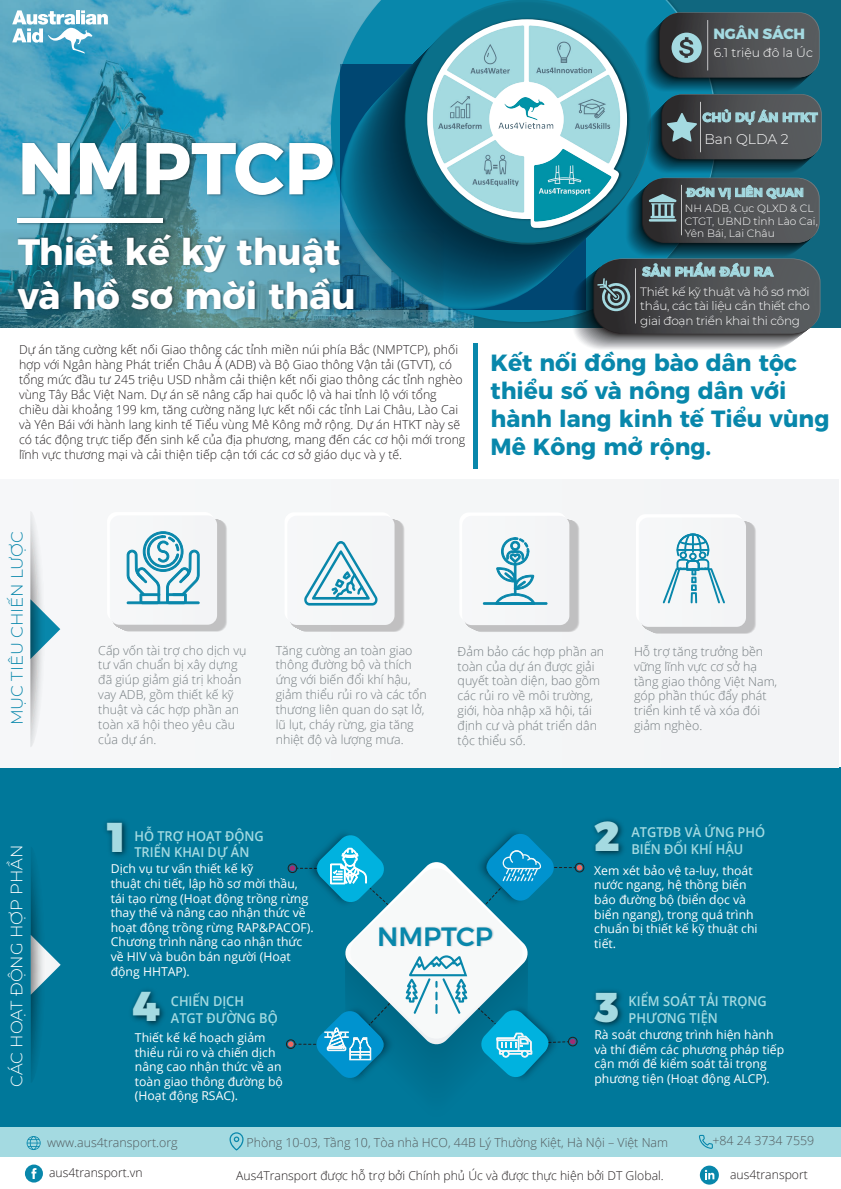
<style>
.page{position:relative;width:841px;height:1189px;background:#fff}
.page>*{position:absolute;margin:0;border:0;box-sizing:border-box;transform-origin:0 0}
.t1{font:700 73.16px "Montserrat";color:#fff}
.t2{font:900 41.64px "Montserrat";color:#a4dae1}
.t3{font:700 36.7px/44px "Montserrat";color:#fff}
.t4{font:500 26.44px "Montserrat";color:#0887ab}
.t5{font:700 23.4px/28px "Montserrat";color:#0887ab}
.t6{font:300 16.48px "Montserrat";color:#fff}
.t7{font:300 16.48px "Montserrat";color:#0887ab}
.t8{font:800 14.8px "Montserrat";color:#a4dae1}
.t9{font:300 14px "Montserrat";color:#fff}
.t10{font:600 13.6px/16.3px "Open Sans";color:#a4dae1;scale:.94 1}
.t11{font:700 13px "Montserrat";color:#a4dae1}
.t12{font:700 12.8px "Montserrat";color:#a4dae1}
.t13{font:300 12.4px/14.9px "Open Sans";color:#747c80}
.t14{font:300 12.4px "Open Sans";color:#51595c}
.t15{font:300 12.4px "Montserrat";color:#fff}
.t16{font:300 12.3px/15px "Open Sans";color:#231f20}
.t17{font:12.2px/14.6px "Open Sans";color:#fff}
.t18{font:300 12.2px "Open Sans";color:#231f20}
.t19{font:300 12px/14.4px "Montserrat";letter-spacing:-.02em;color:#fff;text-align:justify}
.t20{font:700 12px "Montserrat";color:#a4dae1}
.t21{font:300 10.6px/12.7px "Montserrat";color:#fff}
</style>
<div class="page">
<div style="left:0;top:767px;width:840px;height:360px;background:#00789a"></div>
<div style="left:0;top:421px;width:838px;height:346px;background:#f4f6f7"></div>
<div style="left:107px;top:512px;width:107px;height:109px;background:#fff;border-radius:9px"></div>
<div style="left:284px;top:512px;width:107px;height:109px;background:#fff;border-radius:9px"></div>
<div style="left:289px;top:518px;width:107px;height:110px;background:linear-gradient(to right,#c3c3c4,#c0bfc0);border-radius:9px"></div>
<div style="left:459px;top:512px;width:107px;height:109px;background:#fff;border-radius:9px"></div>
<div style="left:464px;top:519px;width:107px;height:109px;background:linear-gradient(to right,#c6c6c7,#c4c4c6);border-radius:9px"></div>
<div style="left:635px;top:514px;width:108px;height:109px;background:#fff;border-radius:9px"></div>
<svg style="left:640px;top:520px;width:108px;height:109px"></svg>
<svg style="left:0;top:0;width:840px;height:328px;background:#30849f"></svg>
<svg style="left:405px;top:0;width:245px;height:243px;background:#076d8b"></svg>
<div style="left:1px;top:327px;width:839px;height:151px;background:#fff"></div>
<div style="left:473px;top:343px;width:5px;height:125px;background:#0887ab"></div>
<svg style="left:30px;top:514px;width:30px;height:232px"></svg>
<svg style="left:31px;top:855px;width:30px;height:227px"></svg>
<img style="left:15px;top:215px;width:152px;height:11px">
<div style="left:17px;top:218px;width:146px;height:5px;background:#fff"></div>
<img style="left:417px;top:12px;width:222px;height:223px">
<div style="left:661px;top:94px;width:159px;height:65px;background:linear-gradient(to right,#2e2e30,#626567);border-radius:20px"></div>
<hr style="left:700px;top:102px;width:1px;height:50px;background:#fff">
<svg style="left:659px;top:12px;width:160px;height:65px"></svg>
<div style="left:659px;top:13px;width:159px;height:65px;background:linear-gradient(to right,#2f2e2f,#626568);border-radius:20px"></div>
<hr style="left:707px;top:20px;width:1px;height:50px;background:#fff">
<svg style="left:671px;top:33px;width:30px;height:30px"></svg>
<svg style="left:0;top:229px;width:443px;height:89px;background:#236e89"></svg>
<img style="left:16px;top:129px;width:322px;height:91px">
<img style="left:16px;top:231px;width:344px;height:93px">
<div style="left:0;top:1127px;width:840px;height:29px;background:#a4dae1"></div>
<svg style="left:640px;top:518px;width:105px;height:108px"></svg>
<img style="left:19px;top:21px;width:134px;height:64px">
<svg style="left:27px;top:1136px;width:14px;height:13px"></svg>
<svg style="left:229px;top:1132px;width:14px;height:18px"></svg>
<svg style="left:699px;top:1134px;width:13px;height:14px"></svg>
<div style="left:25px;top:1164px;width:18px;height:18px;background:#0887ab;border-radius:9px"></div>
<svg style="left:31px;top:1168px;width:5px;height:10px"></svg>
<svg style="left:699px;top:1165px;width:19px;height:19px"></svg>
<svg style="left:704px;top:1169px;width:10px;height:10px"></svg>
<img style="left:419px;top:16px;width:214px;height:214px">
<svg style="left:529px;top:109px;width:291px;height:240px;background:#4c6f79"></svg>
<svg style="left:12px;top:10px;width:96px;height:43px"></svg>
<div style="left:286px;top:1039px;width:9px;height:9px;border:1px solid #231f20;border-radius:50%"></div>
<div style="left:574px;top:862px;width:10px;height:10px;border:1px solid #231f20;border-radius:50%"></div>
<img style="left:594px;top:819px;width:30px;height:37px">
<img style="left:105px;top:820px;width:22px;height:37px">
<img style="left:594px;top:990px;width:29px;height:37px">
<img style="left:131px;top:990px;width:33px;height:36px">
<svg style="left:289px;top:516px;width:105px;height:109px"></svg>
<svg style="left:110px;top:516px;width:107px;height:252px"></svg>
<div style="left:127px;top:601px;width:72px;height:3px;border:1px solid #0887ab"></div>
<svg style="left:464px;top:516px;width:105px;height:109px"></svg>
<div style="left:483px;top:602px;width:64px;height:2px;border:1px solid #0887ab"></div>
<svg style="left:288px;top:832px;width:294px;height:248px"></svg>
<p class="t8" style="left:713px;top:25px;width:93px">NGÂN SÁCH</p>
<p class="t15" style="left:713px;top:44px;width:100px">6.1 triệu đô la Úc</p>
<h1 class="t1" style="left:17px;top:108px;width:318px">NMPTCP</h1>
<h3 class="t3" style="left:18px;top:227px;width:339px">Thiết kế kỹ thuật và hồ sơ mời thầu</h3>
<p class="t12" style="left:702px;top:107px;width:116px">CHỦ DỰ ÁN HTKT</p>
<p class="t9" style="left:704px;top:130px;width:86px">Ban QLDA 2</p>
<p class="t20" style="left:685px;top:182px;width:119px">ĐƠN VỊ LIÊN QUAN</p>
<p class="t21" style="left:684px;top:201px;width:134px">NH ADB, Cục QLXD &amp; CL<br>CTGT, UBND tỉnh Lào Cai,<br>Yên Bái, Lai Châu</p>
<p class="t11" style="left:642px;top:261px;width:133px">SẢN PHẨM ĐẦU RA</p>
<p class="t19" style="left:640px;top:284px;width:171px">Thiết kế kỹ thuật và hồ sơ mời thầu, các tài liệu cần thiết cho giai đoạn triển khai thi công</p>
<p class="t16" style="left:19px;top:341px;width:447px">Dự án tăng cường kết nối Giao thông các tỉnh miền núi phía Bắc (NMPTCP), phối hợp với Ngân hàng Phát triển Châu Á (ADB) và Bộ Giao thông Vận tải (GTVT), có tổng mức đầu tư 245 triệu USD nhằm cải thiện kết nối giao thông các tỉnh nghèo vùng Tây Bắc Việt Nam. Dự án sẽ nâng cấp hai quốc lộ và hai tỉnh lộ với tổng chiều dài khoảng 199 km, tăng cường năng lực kết nối các tỉnh Lai Châu, Lào Cai và Yên Bái với hành lang kinh tế Tiểu vùng Mê Kông mở rộng. Dự án HTKT này sẽ có tác động trực tiếp đến sinh kế của địa phương, mang đến các cơ hội mới trong lĩnh vực thương mại và cải thiện tiếp cận tới các cơ sở giáo dục và y tế.</p>
<h3 class="t5" style="left:490px;top:347px;width:340px">Kết nối đồng bào dân tộc thiểu số và nông dân với hành lang kinh tế Tiểu vùng<br>Mê Kông mở rộng.</h3>
<h3 class="t7" style="left:6px;top:725px;width:196px;rotate:-90deg">MỤC TIÊU CHIẾN LƯỢC</h3>
<p class="t13" style="left:98px;top:642px;width:149px">Cấp vốn tài trợ cho dịch vụ tư vấn chuẩn bị xây dựng đã giúp giảm giá trị khoản vay ADB, gồm thiết kế kỹ thuật và các hợp phần an toàn xã hội theo yêu cầu của dự án.</p>
<p class="t13" style="left:275px;top:642px;width:152px">Tăng cường an toàn giao thông đường bộ và thích ứng với biến đổi khí hậu, giảm thiểu rủi ro và các tổn thương liên quan do sạt lở, lũ lụt, cháy rừng, gia tăng nhiệt độ và lượng mưa.</p>
<p class="t13" style="left:457px;top:643px;width:148px">Đảm bảo các hợp phần an toàn của dự án được giải quyết toàn diện, bao gồm các rủi ro về môi trường, giới, hòa nhập xã hội, tái định cư và phát triển dân tộc thiểu số.</p>
<p class="t13" style="left:633px;top:643px;width:145px">Hỗ trợ tăng trưởng bền vững lĩnh vực cơ sở hạ tầng giao thông Việt Nam, góp phần thúc đẩy phát triển kinh tế và xóa đói giảm nghèo.</p>
<h3 class="t6" style="left:5px;top:1086px;width:243px;rotate:-90deg">CÁC HOẠT ĐỘNG HỢP PHẦN</h3>
<h2 class="t2" style="left:107px;top:810px;width:20px">1</h2>
<h2 class="t2" style="left:594px;top:810px;width:27px">2</h2>
<p class="t10" style="left:134px;top:827px;width:139px">HỖ TRỢ HOẠT ĐỘNG<br>TRIỂN KHAI DỰ ÁN</p>
<p class="t10" style="left:631px;top:823px;width:144px">ATGTĐB VÀ ỨNG PHÓ<br>BIẾN ĐỔI KHÍ HẬU</p>
<p class="t17" style="left:111px;top:861px;width:204px">Dịch vụ tư vấn thiết kế kỹ<br>thuật chi tiết, lập hồ sơ mời thầu, tái tạo rừng (Hoạt động trồng rừng thay thế và nâng cao nhận thức về hoạt động trồng rừng RAP&amp;PACOF).<br>Chương trình nâng cao nhận thức về HIV và buôn bán người (Hoạt động HHTAP).</p>
<h3 class="t4" style="left:377px;top:914px;width:117px">NMPTCP</h3>
<p class="t17" style="left:594px;top:862px;width:165px">Xem xét bảo vệ ta-luy, thoát nước ngang, hệ thồng biển báo đường bộ (biển dọc và biển ngang), trong quá trình chuẩn bị thiết kế kỹ thuật chi tiết.</p>
<p class="t10" style="left:171px;top:992px;width:115px">CHIẾN DỊCH<br>ATGT ĐƯỜNG BỘ</p>
<p class="t10" style="left:628px;top:992px;width:148px">KIỂM SOÁT TẢI TRỌNG<br>PHƯƠNG TIỆN</p>
<p class="t17" style="left:135px;top:1029px;width:149px">Thiết kế kế hoạch giảm thiểu rủi ro và chiến dịch nâng cao nhận thức về an toàn giao thông đường bộ (Hoạt động RSAC).</p>
<h2 class="t2" style="left:132px;top:980px;width:29px">4</h2>
<h2 class="t2" style="left:594px;top:980px;width:25px">3</h2>
<p class="t17" style="left:594px;top:1026px;width:191px">Rà soát chương trình hiện hành và thí điểm các phương pháp tiếp cận mới để kiểm soát tải trọng phương tiện (Hoạt động ALCP).</p>
<p class="t14" style="left:47px;top:1134px;width:132px">www.aus4transport.org</p>
<p class="t14" style="left:246px;top:1134px;width:423px">Phòng 10-03, Tầng 10, Tòa nhà HCO, 44B Lý Thường Kiệt, Hà Nội – Việt Nam</p>
<p class="t14" style="left:712px;top:1131px;width:103px">+84 24 3734 7559</p>
<p class="t18" style="left:49px;top:1164px;width:95px">aus4transport.vn</p>
<p class="t18" style="left:236px;top:1167px;width:429px">Aus4Transport được hỗ trợ bởi Chính phủ Úc và được thực hiện bởi DT Global.</p>
<p class="t18" style="left:729px;top:1165px;width:79px">aus4transport</p>
</div>
